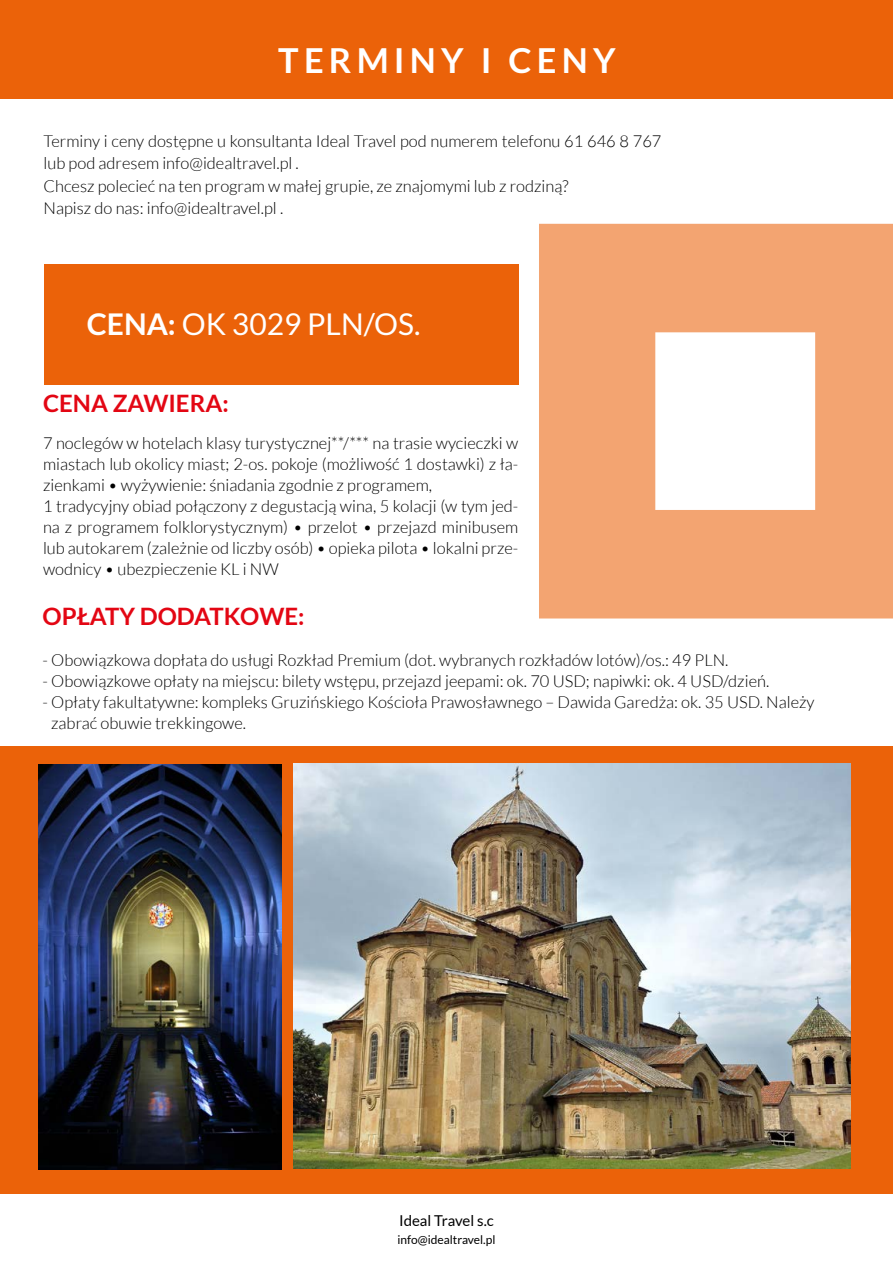
<style>
.page{position:relative;width:893px;height:1263px;background:#fff}
.page>*{position:absolute;margin:0;border:0;box-sizing:border-box;transform-origin:0 0}
.t1{font:700 34.5px "Lato";letter-spacing:.15em;color:#fff}
.t2{font:30px "Lato";color:#fff}
.t3{font:700 24px "Lato";color:#e30613}
.t4{font:300 16.5px/21px "Lato";color:#000}
.t5{font:15px "Lato";color:#000}
.t6{font:12px "Lato";color:#000}
.s1{font-weight:700}
</style>
<div class="page">
<div style="left:0;top:0;width:893px;height:99px;background:#eb6209"></div>
<div style="left:0;top:746px;width:893px;height:448px;background:#eb6209"></div>
<div style="left:44px;top:264px;width:474px;height:120px;background:#eb6209"></div>
<svg style="left:539px;top:224px;width:354px;height:394px;fill:#f3a471"></svg>
<img style="left:293px;top:763px;width:557px;height:406px">
<img style="left:39px;top:764px;width:242px;height:406px">
<h1 class="t1" style="left:278px;top:41px;width:339px">TERMINY I CENY</h1>
<p class="t4" style="left:44px;top:130px;width:619px;line-height:22.5px">Terminy i ceny dostępne u konsultanta Ideal Travel pod numerem telefonu 61 646 8 767 lub pod adresem info@idealtravel.pl .<br>Chcesz polecieć na ten program w małej grupie, ze znajomymi lub z rodziną?<br>Napisz do nas: info@idealtravel.pl .</p>
<h2 class="t2" style="left:87px;top:308px;width:335px"><span class="s1">CENA:</span> OK 3029 PLN/OS.</h2>
<h3 class="t3" style="left:43px;top:390px;width:187px">CENA ZAWIERA:</h3>
<p class="t4" style="left:43px;top:433px;width:477px">7 noclegów w hotelach klasy turystycznej**/*** na trasie wycieczki w miastach lub okolicy miast; 2-os. pokoje (możliwość 1 dostawki) z ła&shy;zienkami • wyżywienie: śniadania zgodnie z programem,<br>1 tradycyjny obiad połączony z degustacją wina, 5 kolacji (w tym jed&shy;na z programem folklorystycznym) • przelot • przejazd minibusem lub autokarem (zależnie od liczby osób) • opieka pilota • lokalni prze&shy;wodnicy • ubezpieczenie KL i NW</p>
<h3 class="t3" style="left:43px;top:602px;width:264px">OPŁATY DODATKOWE:</h3>
<p class="t4" style="left:43px;top:649px;width:687px">- Obowiązkowa dopłata do usługi Rozkład Premium (dot. wybranych rozkładów lotów)/os.: 49 PLN.</p>
<p class="t4" style="left:43px;top:670px;width:728px">- Obowiązkowe opłaty na miejscu: bilety wstępu, przejazd jeepami: ok. 70 USD; napiwki: ok. 4 USD/dzień.</p>
<p class="t4" style="left:51px;top:691px;width:765px;text-indent:-9px">- Opłaty fakultatywne: kompleks Gruzińskiego Kościoła Prawosławnego – Dawida Garedża: ok. 35 USD. Należy zabrać obuwie trekkingowe.</p>
<p class="t5" style="left:399px;top:1212px;width:96px">Ideal Travel s.c</p>
<p class="t6" style="left:397px;top:1233px;width:100px">info@idealtravel.pl</p>
</div>
